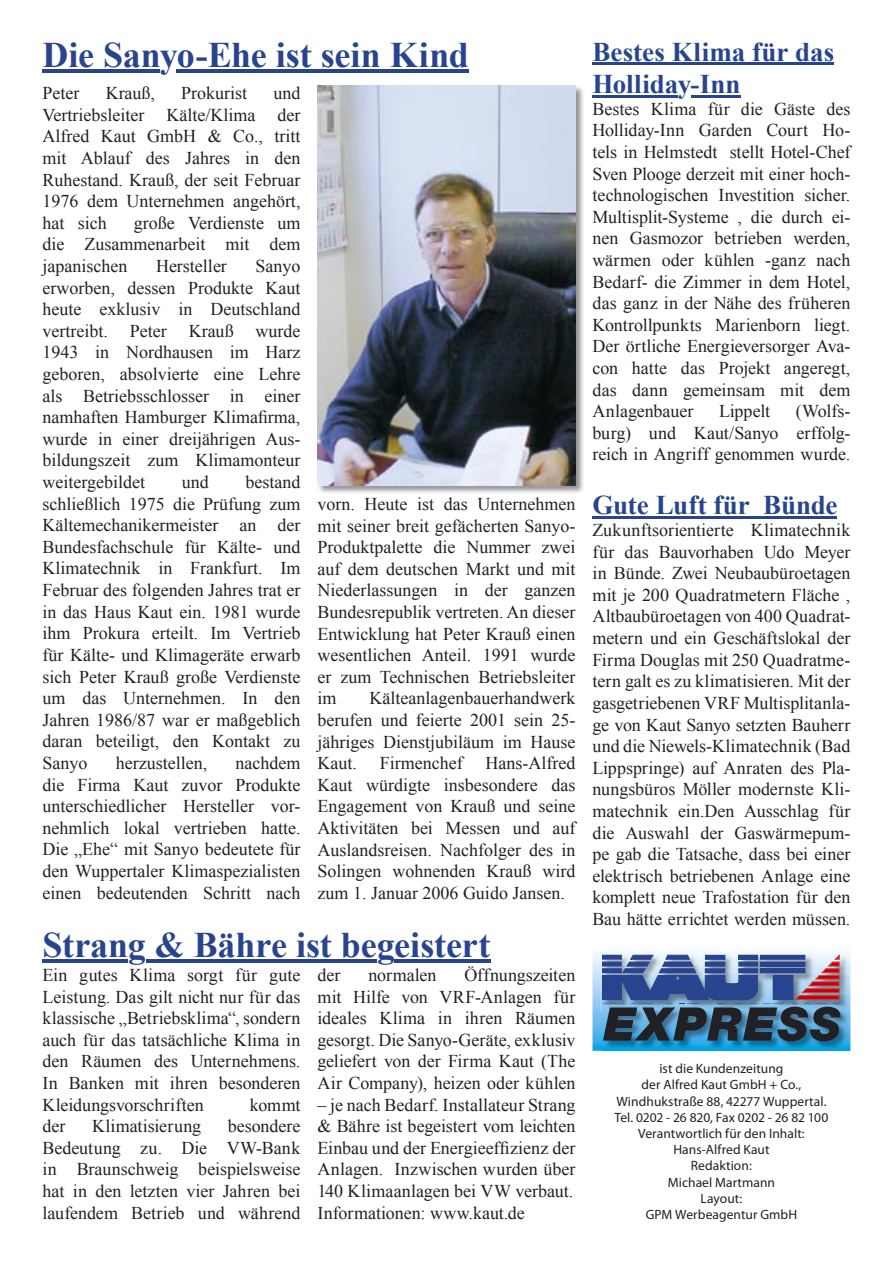
<style>
.page{position:relative;width:893px;height:1263px;background:#fff}
.page>*{position:absolute;margin:0;border:0;box-sizing:border-box;transform-origin:0 0}
.t1{font:700 36px "Times New Roman";letter-spacing:-.005em;color:#29448f}
.t2{font:700 27px/32.4px "Times New Roman";color:#29448f}
.t3{font:18px/21.6px "Times New Roman";color:#212125;text-align:justify}
.t4{font:13.5px/16.2px "Myriad Pro";letter-spacing:.005em;color:#212125;text-align:center}
</style>
<div class="page">
<img style="left:317px;top:85px;width:267px;height:408px">
<img style="left:317px;top:85px;width:258px;height:400px">
<hr style="left:592px;top:62px;width:242px;height:3px;background:#29448f">
<hr style="left:592px;top:95px;width:86px;height:2px;background:#29448f">
<hr style="left:691px;top:95px;width:49px;height:2px;background:#29448f">
<hr style="left:592px;top:516px;width:245px;height:3px;background:#29448f">
<hr style="left:43px;top:69px;width:117px;height:4px;background:#29448f">
<hr style="left:177px;top:69px;width:292px;height:4px;background:#29448f">
<hr style="left:43px;top:959px;width:85px;height:3px;background:#29448f">
<hr style="left:146px;top:959px;width:231px;height:3px;background:#29448f">
<hr style="left:394px;top:959px;width:96px;height:3px;background:#29448f">
<img style="left:592px;top:952px;width:258px;height:99px">
<h1 class="t1" style="left:43px;top:30px;width:428px">Die Sanyo-Ehe ist sein Kind</h1>
<p class="t3" style="left:43px;top:82px;width:259px;text-indent:231px">und Vertriebsleiter Kälte/Klima der Alfred Kaut GmbH &amp; Co., tritt mit Ablauf des Jahres in den Ruhestand. Krauß, der seit Februar 1976 dem Unternehmen angehört, hat sich</p>
<p class="t3" style="left:43px;top:82px;width:38px">Peter</p>
<p class="t3" style="left:106px;top:82px;width:51px">Krauß,</p>
<p class="t3" style="left:181px;top:82px;width:68px">Prokurist</p>
<p class="t3" style="left:43px;top:212px;width:259px;text-indent:91px">große Verdienste um die Zusammenarbeit mit dem japanischen</p>
<p class="t3" style="left:156px;top:255px;width:72px">Hersteller</p>
<p class="t3" style="left:43px;top:255px;width:259px;text-indent:213px">Sanyo erworben, dessen Produkte Kaut heute exklusiv in Deutschland vertreibt. Peter Krauß wurde 1943 in Nordhausen im Harz geboren, absolvierte eine Lehre als Betriebsschlosser in einer namhaften Hamburger Klimafirma, wurde in einer dreijährigen Aus&shy;bildungszeit zum Klimamonteur weitergebildet</p>
<p class="t3" style="left:43px;top:471px;width:259px;text-indent:203px">bestand schließlich 1975 die Prüfung zum Kältemechanikermeister an der Bundesfachschule für Kälte- und Klimatechnik in Frankfurt. Im Februar des folgenden Jahres trat er in das Haus Kaut ein. 1981 wurde ihm Prokura erteilt. Im Vertrieb für Kälte- und Klimageräte erwarb sich Peter Krauß große Verdienste um das Unternehmen. In den Jahren 1986/87 war er maßgeblich daran beteiligt, den Kontakt zu Sanyo</p>
<p class="t3" style="left:182px;top:471px;width:28px">und</p>
<p class="t3" style="left:43px;top:752px;width:259px;text-indent:193px">nachdem die Firma Kaut zuvor Produkte unterschiedlicher Hersteller vor&shy;nehmlich lokal vertrieben hatte.<br>Die „Ehe“ mit Sanyo bedeutete für den Wuppertaler Klimaspezialisten einen bedeutenden Schritt nach</p>
<p class="t3" style="left:116px;top:752px;width:93px">herzustellen,</p>
<p class="t3" style="left:317px;top:493px;width:259px">vorn. Heute ist das Unternehmen mit seiner breit gefächerten Sanyo-Produktpalette die Nummer zwei auf dem deutschen Markt und mit Niederlassungen in der ganzen Bundesrepublik vertreten. An dieser Entwicklung hat Peter Krauß einen wesentlichen Anteil. 1991 wurde er zum Technischen Betriebsleiter im</p>
<p class="t3" style="left:317px;top:687px;width:259px;text-indent:52px">Kälteanlagenbauerhandwerk berufen und feierte 2001 sein 25- jähriges Dienstjubiläum im Hause Kaut.</p>
<p class="t3" style="left:317px;top:752px;width:259px;text-indent:168px">Hans-Alfred Kaut würdigte insbesondere das Engagement von Krauß und seine Aktivitäten bei Messen und auf Auslandsreisen. Nachfolger des in Solingen wohnenden Krauß wird zum 1. Januar 2006 Guido Jansen.</p>
<p class="t3" style="left:380px;top:752px;width:84px">Firmenchef</p>
<h1 class="t1" style="left:43px;top:920px;width:449px">Strang &amp; Bähre ist begeistert</h1>
<p class="t3" style="left:317px;top:964px;width:259px;text-indent:147px">Öffnungszeiten mit Hilfe von VRF-Anlagen für ideales Klima in ihren Räumen gesorgt. Die Sanyo-Geräte, exklusiv geliefert von der Firma Kaut (The Air Company), heizen oder kühlen</p>
<p class="t3" style="left:317px;top:1093px;width:259px;text-align:left">– je nach Bedarf. Installateur Strang &amp; Bähre ist begeistert vom leichten Einbau und der Energieeffizienz der Anlagen. Inzwischen wurden über 140 Klimaanlagen bei VW verbaut.<br>Informationen: www.kaut.de</p>
<p class="t3" style="left:43px;top:964px;width:259px">Ein gutes Klima sorgt für gute Leistung. Das gilt nicht nur für das klassische „Betriebsklima“, sondern auch für das tatsächliche Klima in den Räumen des Unternehmens.<br>In Banken mit ihren besonderen Kleidungsvorschriften</p>
<p class="t3" style="left:317px;top:964px;width:24px">der</p>
<p class="t3" style="left:368px;top:964px;width:70px">normalen</p>
<p class="t3" style="left:250px;top:1093px;width:52px">kommt</p>
<p class="t3" style="left:43px;top:1115px;width:259px;text-indent:185px">besondere Bedeutung zu. Die VW-Bank in Braunschweig beispielsweise hat in den letzten vier Jahren bei laufendem Betrieb und während</p>
<p class="t3" style="left:43px;top:1115px;width:24px">der</p>
<p class="t3" style="left:92px;top:1115px;width:111px">Klimatisierung</p>
<h2 class="t2" style="left:592px;top:35px;width:243px">Bestes Klima für das<br>Holliday-Inn</h2>
<p class="t3" style="left:592px;top:98px;width:259px">Bestes Klima für die Gäste des Holliday-Inn Garden Court Ho&shy;tels in Helmstedt stellt Hotel-Chef Sven Plooge derzeit mit einer hoch&shy;technologischen Investition sicher.<br>Multisplit-Systeme , die durch ei&shy;nen Gasmozor betrieben werden, wärmen oder kühlen -ganz nach Bedarf- die Zimmer in dem Hotel, das ganz in der Nähe des früheren Kontrollpunkts Marienborn liegt.<br>Der örtliche Energieversorger Ava&shy;con hatte das Projekt angeregt, das dann gemeinsam mit dem Anlagenbauer</p>
<p class="t3" style="left:592px;top:400px;width:259px;text-indent:203px">(Wolfs&shy;burg) und Kaut/Sanyo erffolg&shy;reich in Angriff genommen wurde.</p>
<h2 class="t2" style="left:592px;top:488px;width:246px">Gute Luft für Bünde</h2>
<p class="t3" style="left:592px;top:519px;width:259px">Zukunftsorientierte Klimatechnik für das Bauvorhaben Udo Meyer in Bünde. Zwei Neubaubüroetagen mit je 200 Quadratmetern Fläche , Altbaubüroetagen von 400 Quadrat&shy;metern und ein Geschäftslokal der Firma Douglas mit 250 Quadratme&shy;tern galt es zu klimatisieren. Mit der gasgetriebenen VRF Multisplitanla&shy;ge von Kaut Sanyo setzten Bauherr und die Niewels-Klimatechnik (Bad Lippspringe) auf Anraten des Pla&shy;nungsbüros Möller modernste Kli&shy;matechnik ein.Den Ausschlag für die Auswahl der Gaswärmepum&shy;pe gab die Tatsache, dass bei einer elektrisch betriebenen Anlage eine komplett neue Trafostation für den Bau hätte errichtet werden müssen.</p>
<p class="t3" style="left:719px;top:400px;width:52px">Lippelt</p>
<p class="t4" style="left:614px;top:1061px;width:215px">ist die Kundenzeitung<br>der Alfred Kaut GmbH + Co.,<br>Windhukstraße 88, 42277 Wuppertal.<br>Tel. 0202 - 26 820, Fax 0202 - 26 82 100<br>Verantwortlich für den Inhalt:<br>Hans-Alfred Kaut<br>Redaktion:<br>Michael Martmann<br>Layout:<br>GPM Werbeagentur GmbH</p>
</div>
